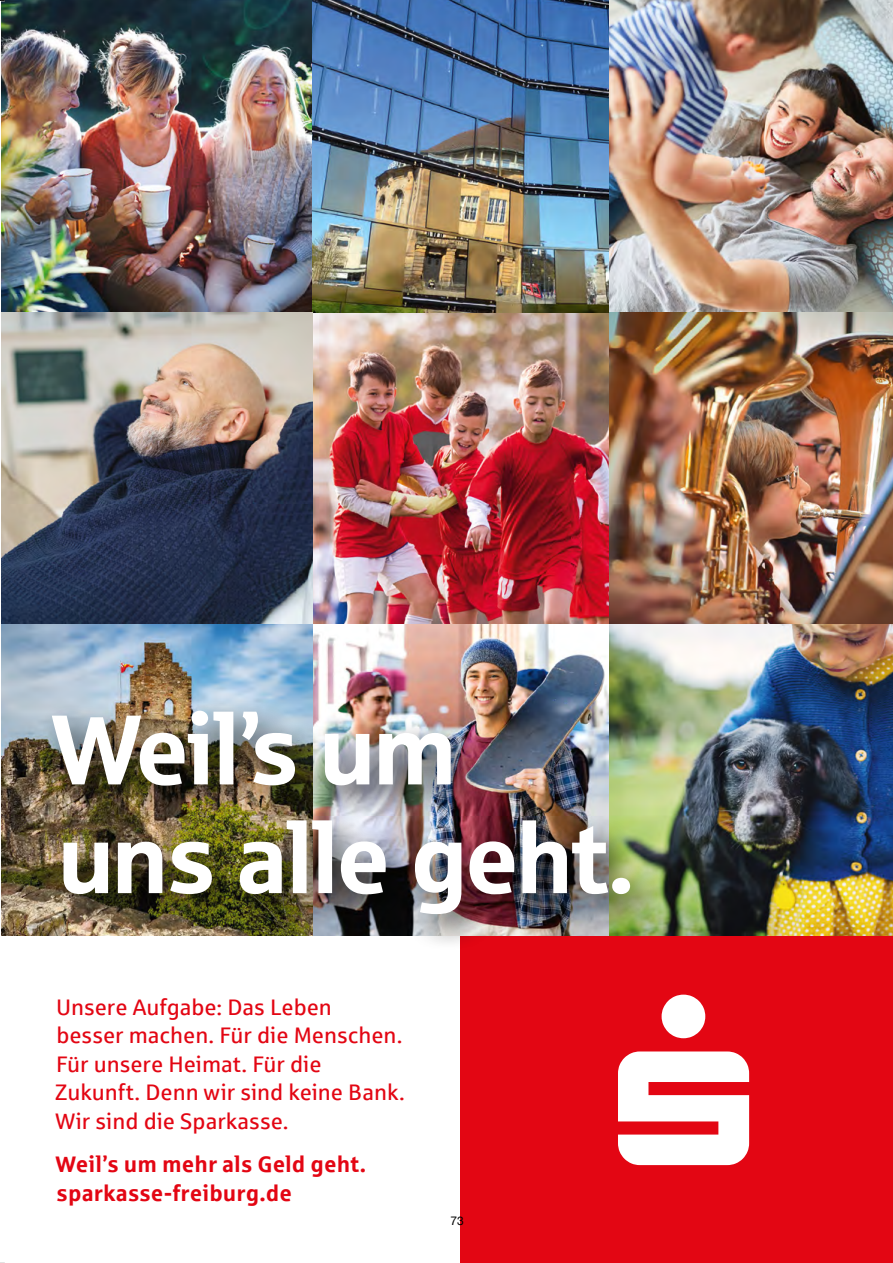
<style>
.page{position:relative;width:893px;height:1263px;background:#fff}
.page>*{position:absolute;margin:0;border:0;box-sizing:border-box;transform-origin:0 0}
.t1{font:99px/108.8px "Sparkasse Head";color:#fff}
.t2{font:22.5px/28.5px "Sparkasse Rg";color:#e30613}
.t3{font:700 22.5px/28.5px "Sparkasse Rg";color:#e30613}
.t4{font:12px "Helvetica Neue";color:#000}
</style>
<div class="page">
<div style="left:460px;top:936px;width:433px;height:327px;background:#e30613"></div>
<svg style="left:618px;top:995px;width:131px;height:170px"></svg>
<img style="left:312px;top:624px;width:298px;height:74px">
<img style="left:610px;top:624px;width:283px;height:312px">
<img style="left:1px;top:624px;width:311px;height:312px">
<img style="left:1px;top:0;width:311px;height:312px">
<img style="left:312px;top:312px;width:298px;height:312px">
<img style="left:312px;top:0;width:298px;height:312px">
<img style="left:1px;top:312px;width:311px;height:312px">
<div style="left:41px;top:698px;width:625px;height:253px;background:#000;opacity:.75"></div>
<img style="left:610px;top:0;width:283px;height:312px">
<img style="left:610px;top:312px;width:283px;height:312px">
<h1 class="t1" style="left:51px;top:692px;width:584px">Weil’s um uns alle geht.</h1>
<p class="t2" style="left:55px;top:992px;width:351px">Unsere Aufgabe: Das Leben<br>besser machen. Für die Menschen.<br>Für unsere Heimat. Für die<br>Zukunft. Denn wir sind keine Bank.<br>Wir sind die Sparkasse.</p>
<p class="t3" style="left:56px;top:1149px;width:312px">Weil’s um mehr als Geld geht. sparkasse-freiburg.de</p>
<p class="t4" style="left:450px;top:1212px;width:15px">73</p>
</div>
